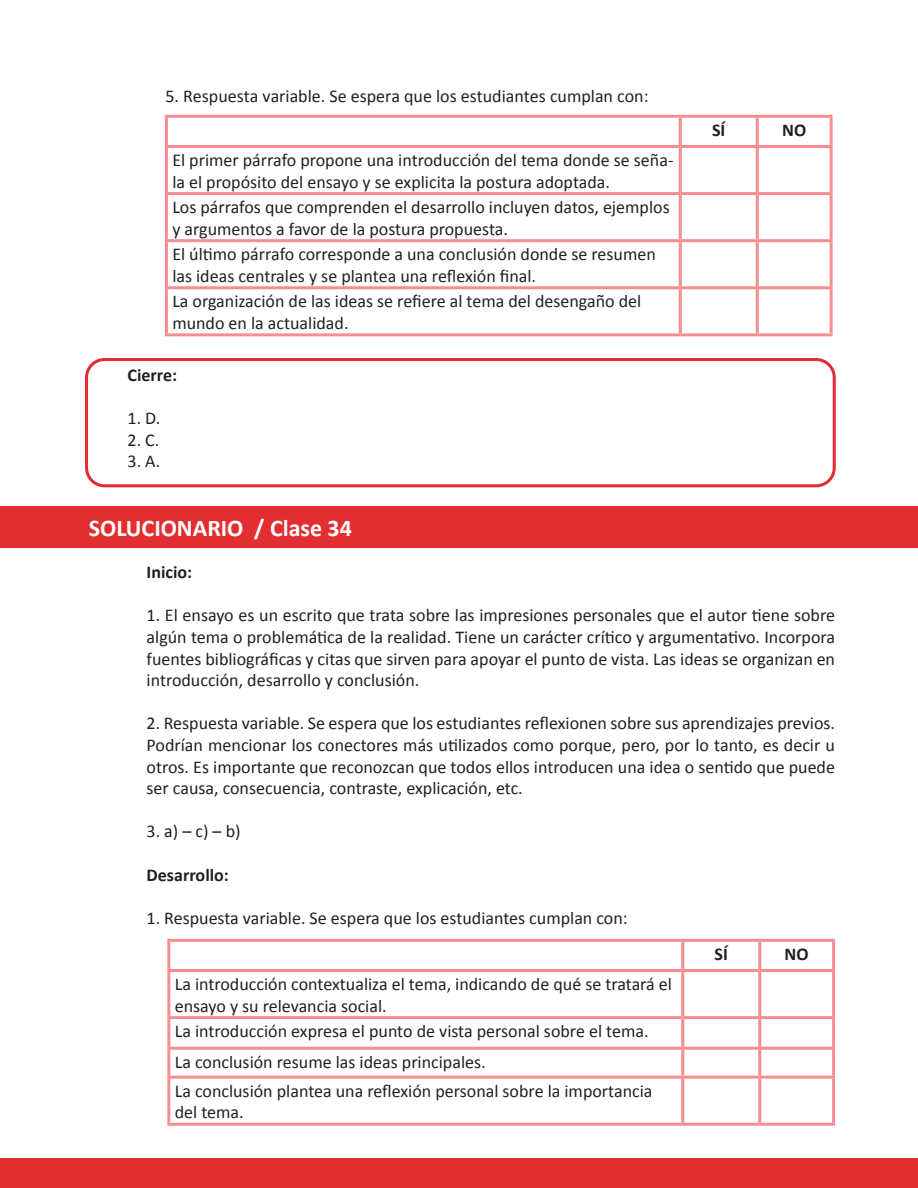
<style>
.page{position:relative;width:918px;height:1188px;background:#fff}
.page>*{position:absolute;margin:0;border:0;box-sizing:border-box;transform-origin:0 0}
.t1{font:700 24px "Calibri";color:#fff}
.t2{font:18px/21.6px "Calibri";color:#231f20}
.t3{font:700 18px "Calibri";color:#231f20}
</style>
<div class="page">
<div style="left:0;top:1158px;width:918px;height:30px;background:#e22e31"></div>
<div style="left:85px;top:358px;width:751px;height:129px;border:3px solid #e52934;border-radius:18px"></div>
<div style="left:1px;top:507px;width:917px;height:41px;background:#e22e31"></div>
<hr style="left:165px;top:115px;width:515px;height:3px;background:#f68e91">
<hr style="left:165px;top:118px;width:3px;height:27px;background:#f68e91">
<hr style="left:680px;top:115px;width:77px;height:3px;background:#f68e91">
<hr style="left:679px;top:118px;width:3px;height:27px;background:#f68e91">
<hr style="left:757px;top:115px;width:76px;height:3px;background:#f68e91">
<hr style="left:756px;top:118px;width:3px;height:27px;background:#f68e91">
<hr style="left:830px;top:118px;width:3px;height:27px;background:#f68e91">
<hr style="left:165px;top:145px;width:515px;height:3px;background:#f68e91">
<hr style="left:165px;top:148px;width:3px;height:44px;background:#f68e91">
<hr style="left:680px;top:145px;width:77px;height:3px;background:#f68e91">
<hr style="left:679px;top:148px;width:3px;height:44px;background:#f68e91">
<hr style="left:757px;top:145px;width:76px;height:3px;background:#f68e91">
<hr style="left:756px;top:148px;width:3px;height:44px;background:#f68e91">
<hr style="left:830px;top:148px;width:3px;height:44px;background:#f68e91">
<hr style="left:165px;top:192px;width:515px;height:3px;background:#f68e91">
<hr style="left:165px;top:195px;width:3px;height:44px;background:#f68e91">
<hr style="left:680px;top:192px;width:77px;height:3px;background:#f68e91">
<hr style="left:679px;top:195px;width:3px;height:44px;background:#f68e91">
<hr style="left:757px;top:192px;width:76px;height:3px;background:#f68e91">
<hr style="left:756px;top:195px;width:3px;height:44px;background:#f68e91">
<hr style="left:830px;top:195px;width:3px;height:44px;background:#f68e91">
<hr style="left:165px;top:239px;width:515px;height:3px;background:#f68e91">
<hr style="left:165px;top:242px;width:3px;height:44px;background:#f68e91">
<hr style="left:680px;top:239px;width:77px;height:3px;background:#f68e91">
<hr style="left:679px;top:242px;width:3px;height:44px;background:#f68e91">
<hr style="left:757px;top:239px;width:76px;height:3px;background:#f68e91">
<hr style="left:756px;top:242px;width:3px;height:44px;background:#f68e91">
<hr style="left:830px;top:242px;width:3px;height:44px;background:#f68e91">
<hr style="left:165px;top:286px;width:515px;height:3px;background:#f68e91">
<hr style="left:165px;top:289px;width:3px;height:44px;background:#f68e91">
<hr style="left:680px;top:286px;width:77px;height:3px;background:#f68e91">
<hr style="left:679px;top:289px;width:3px;height:44px;background:#f68e91">
<hr style="left:757px;top:286px;width:76px;height:3px;background:#f68e91">
<hr style="left:756px;top:289px;width:3px;height:44px;background:#f68e91">
<hr style="left:830px;top:289px;width:3px;height:44px;background:#f68e91">
<hr style="left:165px;top:333px;width:515px;height:3px;background:#f68e91">
<hr style="left:680px;top:333px;width:77px;height:3px;background:#f68e91">
<hr style="left:757px;top:333px;width:76px;height:3px;background:#f68e91">
<hr style="left:167px;top:939px;width:516px;height:3px;background:#f68e91">
<hr style="left:167px;top:942px;width:3px;height:27px;background:#f68e91">
<hr style="left:683px;top:939px;width:77px;height:3px;background:#f68e91">
<hr style="left:681px;top:942px;width:3px;height:27px;background:#f68e91">
<hr style="left:760px;top:939px;width:75px;height:3px;background:#f68e91">
<hr style="left:758px;top:942px;width:3px;height:27px;background:#f68e91">
<hr style="left:832px;top:942px;width:3px;height:27px;background:#f68e91">
<hr style="left:167px;top:969px;width:516px;height:3px;background:#f68e91">
<hr style="left:167px;top:972px;width:3px;height:44px;background:#f68e91">
<hr style="left:683px;top:969px;width:77px;height:3px;background:#f68e91">
<hr style="left:681px;top:972px;width:3px;height:44px;background:#f68e91">
<hr style="left:760px;top:969px;width:75px;height:3px;background:#f68e91">
<hr style="left:758px;top:972px;width:3px;height:44px;background:#f68e91">
<hr style="left:832px;top:972px;width:3px;height:44px;background:#f68e91">
<hr style="left:167px;top:1016px;width:516px;height:3px;background:#f68e91">
<hr style="left:167px;top:1019px;width:3px;height:28px;background:#f68e91">
<hr style="left:683px;top:1016px;width:77px;height:3px;background:#f68e91">
<hr style="left:681px;top:1019px;width:3px;height:28px;background:#f68e91">
<hr style="left:760px;top:1016px;width:75px;height:3px;background:#f68e91">
<hr style="left:758px;top:1019px;width:3px;height:28px;background:#f68e91">
<hr style="left:832px;top:1019px;width:3px;height:28px;background:#f68e91">
<hr style="left:167px;top:1047px;width:516px;height:3px;background:#f68e91">
<hr style="left:167px;top:1050px;width:3px;height:26px;background:#f68e91">
<hr style="left:683px;top:1047px;width:77px;height:3px;background:#f68e91">
<hr style="left:681px;top:1050px;width:3px;height:26px;background:#f68e91">
<hr style="left:760px;top:1047px;width:75px;height:3px;background:#f68e91">
<hr style="left:758px;top:1050px;width:3px;height:26px;background:#f68e91">
<hr style="left:832px;top:1050px;width:3px;height:26px;background:#f68e91">
<hr style="left:167px;top:1076px;width:516px;height:3px;background:#f68e91">
<hr style="left:167px;top:1079px;width:3px;height:44px;background:#f68e91">
<hr style="left:683px;top:1076px;width:77px;height:3px;background:#f68e91">
<hr style="left:681px;top:1079px;width:3px;height:44px;background:#f68e91">
<hr style="left:760px;top:1076px;width:75px;height:3px;background:#f68e91">
<hr style="left:758px;top:1079px;width:3px;height:44px;background:#f68e91">
<hr style="left:832px;top:1079px;width:3px;height:44px;background:#f68e91">
<hr style="left:167px;top:1123px;width:516px;height:3px;background:#f68e91">
<hr style="left:683px;top:1123px;width:77px;height:3px;background:#f68e91">
<hr style="left:760px;top:1123px;width:75px;height:3px;background:#f68e91">
<p class="t2" style="left:165px;top:84px;width:485px">5. Respuesta variable. Se espera que los estudiantes cumplan con:</p>
<p class="t2" style="left:172px;top:148px;width:503px">El primer párrafo propone una introducción del tema donde se seña&shy;la el propósito del ensayo y se explicita la postura adoptada.</p>
<p class="t2" style="left:172px;top:195px;width:499px">Los párrafos que comprenden el desarrollo incluyen datos, ejemplos y argumentos a favor de la postura propuesta.</p>
<p class="t2" style="left:172px;top:243px;width:485px">El último párrafo corresponde a una conclusión donde se resumen las ideas centrales y se plantea una reflexión final.</p>
<p class="t2" style="left:172px;top:290px;width:470px">La organización de las ideas se refiere al tema del desengaño del mundo en la actualidad.</p>
<p class="t3" style="left:128px;top:362px;width:51px">Cierre:</p>
<p class="t2" style="left:128px;top:407px;width:34px">1. D.</p>
<p class="t2" style="left:128px;top:428px;width:33px">2. C.</p>
<p class="t2" style="left:128px;top:450px;width:34px">3. A.</p>
<p class="t3" style="left:712px;top:117px;width:15px">SÍ</p>
<p class="t3" style="left:782px;top:117px;width:26px">NO</p>
<p class="t1" style="left:89px;top:511px;width:265px">SOLUCIONARIO / Clase 34</p>
<p class="t3" style="left:147px;top:559px;width:47px">Inicio:</p>
<p class="t2" style="left:147px;top:604px;width:690px;text-align:justify">1. El ensayo es un escrito que trata sobre las impresiones personales que el autor tiene sobre algún tema o problemática de la realidad. Tiene un carácter crítico y argumentativo. Incorpora fuentes bibliográficas y citas que sirven para apoyar el punto de vista. Las ideas se organizan en introducción, desarrollo y conclusión.</p>
<p class="t2" style="left:147px;top:712px;width:690px;text-align:justify">2. Respuesta variable. Se espera que los estudiantes reflexionen sobre sus aprendizajes previos.<br>Podrían mencionar los conectores más utilizados como porque, pero, por lo tanto, es decir u otros. Es importante que reconozcan que todos ellos introducen una idea o sentido que puede ser causa, consecuencia, contraste, explicación, etc.</p>
<p class="t2" style="left:147px;top:820px;width:95px">3. a) – c) – b)</p>
<p class="t3" style="left:147px;top:862px;width:84px">Desarrollo:</p>
<p class="t2" style="left:147px;top:906px;width:483px">1. Respuesta variable. Se espera que los estudiantes cumplan con:</p>
<p class="t2" style="left:175px;top:972px;width:499px">La introducción contextualiza el tema, indicando de qué se tratará el ensayo y su relevancia social.</p>
<p class="t2" style="left:175px;top:1020px;width:475px">La introducción expresa el punto de vista personal sobre el tema.</p>
<p class="t2" style="left:175px;top:1050px;width:312px">La conclusión resume las ideas principales.</p>
<p class="t2" style="left:175px;top:1079px;width:479px">La conclusión plantea una reflexión personal sobre la importancia del tema.</p>
<p class="t3" style="left:715px;top:941px;width:15px">SÍ</p>
<p class="t3" style="left:785px;top:941px;width:26px">NO</p>
</div>
